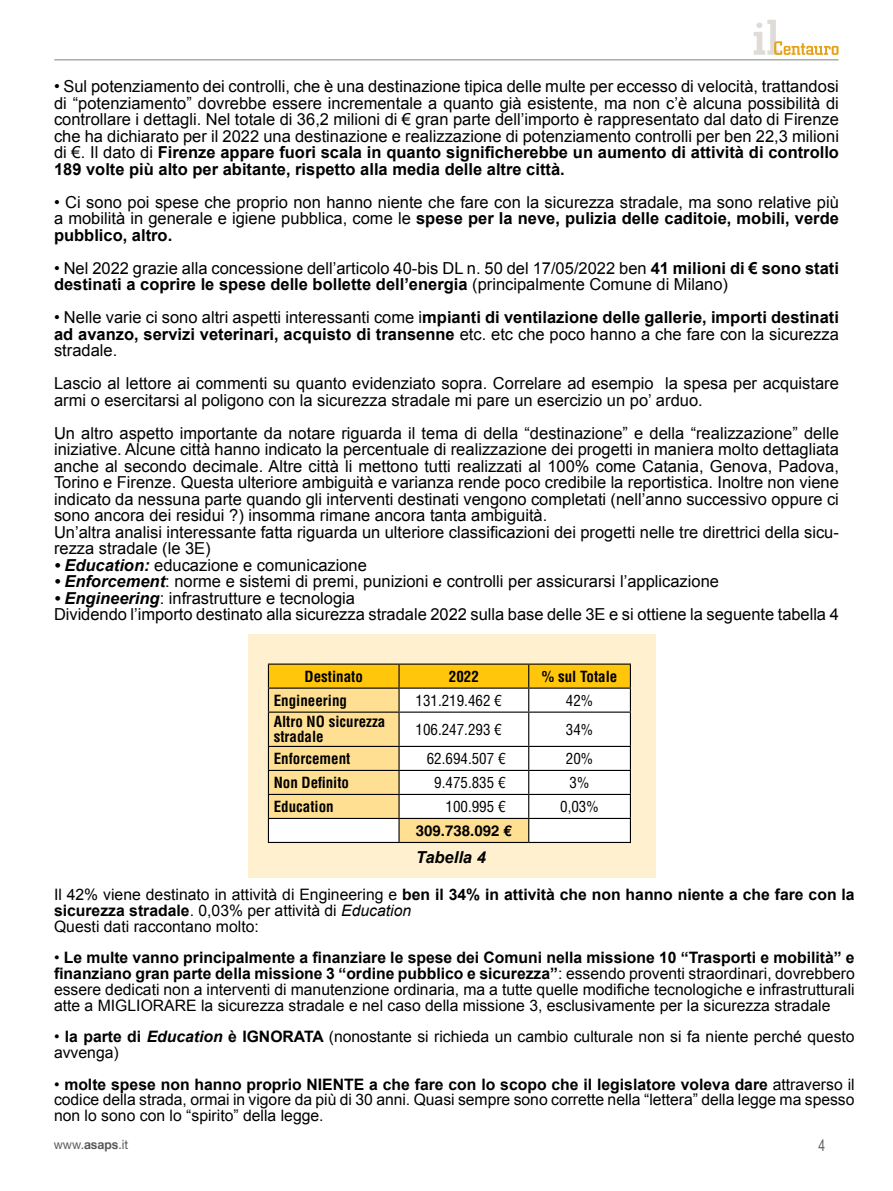
<style>
.page{position:relative;width:893px;height:1191px;background:#fff}
.page>*{position:absolute;margin:0;border:0;box-sizing:border-box;transform-origin:0 0}
.t1{font:16.5px/16.5px "Arial";color:#000}
.t2{font:700 16.5px/16.5px "Arial";color:#000;text-align:justify}
.t3{font:italic 700 16.5px "Arial";color:#000}
.t4{font:15.75px/15.8px "Arial";color:#000}
.t5{font:15.75px "Arial Narrow";color:#636466;scale:.95 1}
.t6{font:700 condensed 15px/15px "Helvetica LT Std";color:#000}
.t7{font:condensed 15px "Helvetica LT Std";color:#000}
.t8{font:700 15px "Helvetica LT Std";color:#000}
.t9{font:12.75px "Helvetica Neue";color:#58595b;scale:.95 1}
.s1{font-weight:700}
.s2{font-weight:400}
.s3{font-weight:700;font-style:italic}
.s4{font-style:italic}
</style>
<div class="page">
<div style="left:249px;top:634px;width:407px;height:243px;background:#fff0d0"></div>
<hr style="left:268px;top:663px;width:131px;height:1px;background:#000">
<hr style="left:399px;top:663px;width:130px;height:1px;background:#000">
<hr style="left:529px;top:663px;width:102px;height:1px;background:#000">
<svg style="left:268px;top:664px;width:363px;height:178px;background:#f1e0b2"></svg>
<hr style="left:268px;top:842px;width:131px;height:1px;background:#000">
<hr style="left:399px;top:842px;width:130px;height:1px;background:#000">
<hr style="left:529px;top:842px;width:102px;height:1px;background:#000">
<hr style="left:54px;top:59px;width:784px;height:2px;background:#a7a9ac">
<svg style="left:754px;top:20px;width:84px;height:35px"></svg>
<p class="t1" style="left:54px;top:78px;width:786px;text-align:justify">• Sul potenziamento dei controlli, che è una destinazione tipica delle multe per eccesso di velocità, trattandosi di “potenziamento” dovrebbe essere incrementale a quanto già esistente, ma non c’è alcuna possibilità di controllare i dettagli. Nel totale di 36,2 milioni di € gran parte dell’importo è rappresentato dal dato di Firenze che ha dichiarato per il 2022 una destinazione e realizzazione di potenziamento controlli per ben 22,3 milioni di €. Il dato di <span class="s1">Firenze appare fuori scala in quanto significherebbe un aumento di attività di controllo 189 volte più alto per abitante, rispetto alla media delle altre città.</span></p>
<p class="t1" style="left:54px;top:194px;width:786px;text-align:justify">• Ci sono poi spese che proprio non hanno niente che fare con la sicurezza stradale, ma sono relative più a mobilità in generale e igiene pubblica, come le <span class="s1">spese per la neve, pulizia delle caditoie, mobili, verde pubblico, altro.</span></p>
<p class="t1" style="left:54px;top:260px;width:786px">• Nel 2022 grazie alla concessione dell’articolo 40-bis DL n. 50 del 17/05/2022 ben <span class="s1">41 milioni di € sono stati destinati a coprire le spese delle bollette dell’energia</span> (principalmente Comune di Milano)</p>
<p class="t2" style="left:54px;top:310px;width:786px"><span class="s2">• Nelle varie ci sono altri aspetti interessanti come i</span>mpianti di ventilazione delle gallerie, importi destinati ad avanzo, servizi veterinari, acquisto di transenne <span class="s2">etc. etc che poco hanno a che fare con la sicurezza stradale.</span></p>
<p class="t1" style="left:54px;top:375px;width:786px">Lascio al lettore ai commenti su quanto evidenziato sopra. Correlare ad esempio la spesa per acquistare armi o esercitarsi al poligono con la sicurezza stradale mi pare un esercizio un po’ arduo.</p>
<p class="t1" style="left:54px;top:425px;width:786px">Un altro aspetto importante da notare riguarda il tema di della “destinazione” e della “realizzazione” delle iniziative. Alcune città hanno indicato la percentuale di realizzazione dei progetti in maniera molto dettagliata anche al secondo decimale. Altre città li mettono tutti realizzati al 100% come Catania, Genova, Padova, Torino e Firenze. Questa ulteriore ambiguità e varianza rende poco credibile la reportistica. Inoltre non viene indicato da nessuna parte quando gli interventi destinati vengono completati (nell’anno successivo oppure ci sono ancora dei residui ?) insomma rimane ancora tanta ambiguità.<br>Un’altra analisi interessante fatta riguarda un ulteriore classificazioni dei progetti nelle tre direttrici della sicu&shy;rezza stradale (le 3E)</p>
<p class="t1" style="left:54px;top:557px;width:314px"><span class="s3">• Education:</span> educazione e comunicazione</p>
<p class="t1" style="left:54px;top:573px;width:667px"><span class="s3">• Enforcement</span>: norme e sistemi di premi, punizioni e controlli per assicurarsi l’applicazione</p>
<p class="t1" style="left:54px;top:590px;width:786px"><span class="s3">• Engineering</span>: infrastrutture e tecnologia<br>Dividendo l’importo destinato alla sicurezza stradale 2022 sulla base delle 3E e si ottiene la seguente tabella 4</p>
<p class="t6" style="left:305px;top:668px;width:60px">Destinato</p>
<p class="t6" style="left:449px;top:668px;width:31px">2022</p>
<p class="t6" style="left:542px;top:668px;width:77px">% sul Totale</p>
<p class="t6" style="left:274px;top:692px;width:75px">Engineering</p>
<p class="t7" style="left:416px;top:690px;width:88px">131.219.462 €</p>
<p class="t7" style="left:566px;top:690px;width:29px">42%</p>
<p class="t6" style="left:274px;top:714px;width:113px">Altro NO sicurezza stradale</p>
<p class="t7" style="left:416px;top:720px;width:88px">106.247.293 €</p>
<p class="t7" style="left:566px;top:720px;width:29px">34%</p>
<p class="t6" style="left:274px;top:750px;width:78px">Enforcement</p>
<p class="t7" style="left:427px;top:749px;width:80px">62.694.507 €</p>
<p class="t7" style="left:566px;top:749px;width:29px">20%</p>
<p class="t6" style="left:274px;top:774px;width:77px">Non Definito</p>
<p class="t7" style="left:434px;top:773px;width:73px">9.475.835 €</p>
<p class="t7" style="left:570px;top:773px;width:21px">3%</p>
<p class="t6" style="left:274px;top:798px;width:61px">Education</p>
<p class="t7" style="left:446px;top:797px;width:61px">100.995 €</p>
<p class="t7" style="left:560px;top:797px;width:40px">0,03%</p>
<p class="t8" style="left:416px;top:821px;width:97px">309.738.092 €</p>
<p class="t3" style="left:416px;top:846px;width:72px">Tabella 4</p>
<p class="t4" style="left:54px;top:887px;width:802px">Il 42% viene destinato in attività di Engineering e <span class="s1">ben il 34% in attività che non hanno niente a che fare con la sicurezza stradale</span>. 0,03% per attività di <span class="s4">Education<br></span>Questi dati raccontano molto:</p>
<p class="t4" style="left:54px;top:950px;width:802px;text-align:justify">• <span class="s1">Le multe vanno principalmente a finanziare le spese dei Comuni nella missione 10 “Trasporti e mobilità” e finanziano gran parte della missione 3 “ordine pubblico e sicurezza”</span>: essendo proventi straordinari, dovrebbero essere dedicati non a interventi di manutenzione ordinaria, ma a tutte quelle modifiche tecnologiche e infrastrutturali atte a MIGLIORARE la sicurezza stradale e nel caso della missione 3, esclusivamente per la sicurezza stradale</p>
<p class="t4" style="left:54px;top:1029px;width:802px">• <span class="s1">la parte di</span> <span class="s3">Education</span> <span class="s1">è IGNORATA</span> (nonostante si richieda un cambio culturale non si fa niente perché questo avvenga)</p>
<p class="t4" style="left:54px;top:1076px;width:802px;text-align:justify">• <span class="s1">molte spese non hanno proprio NIENTE a che fare con lo scopo che il legislatore voleva dare</span> attraverso il codice della strada, ormai in vigore da più di 30 anni. Quasi sempre sono corrette nella “lettera” della legge ma spesso non lo sono con lo “spirito” della legge.</p>
<p class="t9" style="left:54px;top:1137px;width:80px">www.<span class="s1">asaps</span>.it</p>
<p class="t5" style="left:818px;top:1133px;width:9px">4</p>
</div>
